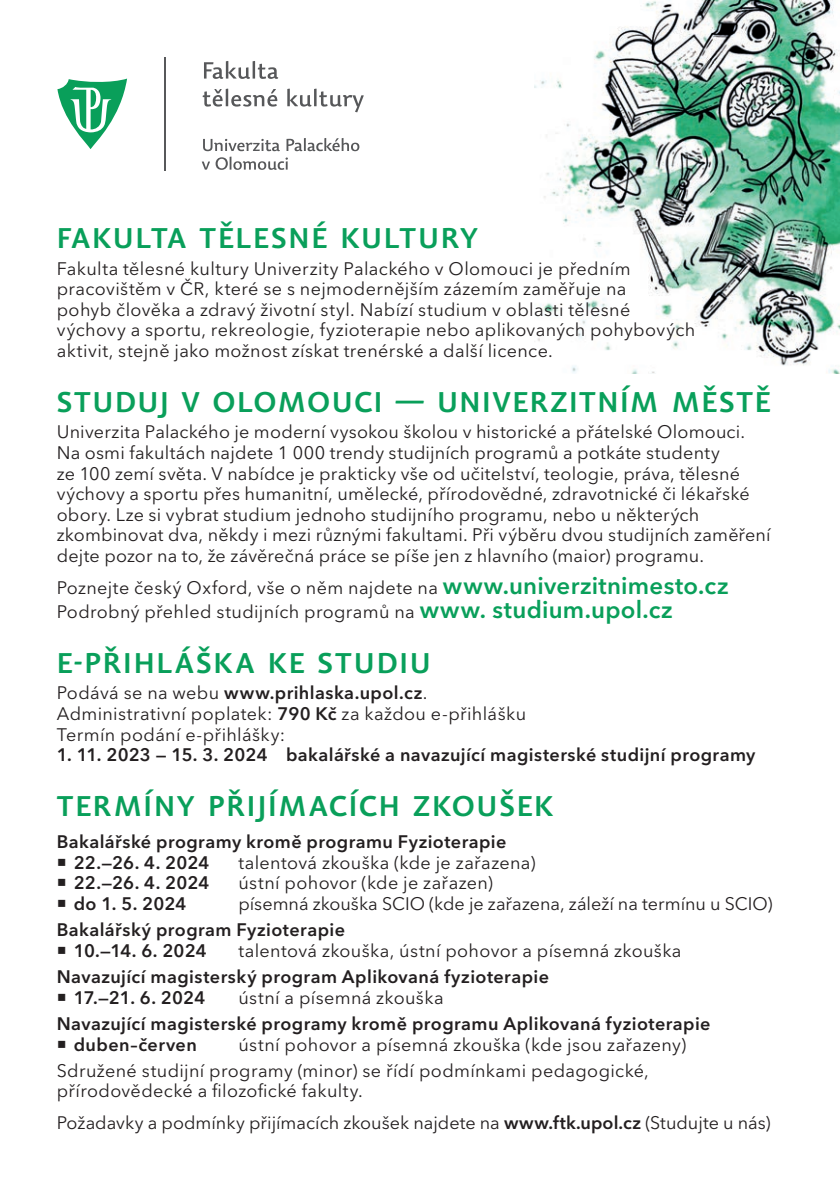
<style>
.page{position:relative;width:840px;height:1191px;background:#fff}
.page>*{position:absolute;margin:0;border:0;box-sizing:border-box;transform-origin:0 0}
.t1{font:600 28px "Dederon SLOT";letter-spacing:.065em;color:#099f5a}
.t2{font:18px/20.6px "Avenir Next LT Pro";letter-spacing:.015em;color:#231f20}
.t3{font:600 18px/20.6px "Avenir Next LT Pro";letter-spacing:.025em;color:#231f20}
.s1{font-weight:600;font-size:24px;color:#099f5a}
.s2{font-weight:600}
</style>
<div class="page">
<img style="left:534px;top:0;width:305px;height:373px">
<hr style="left:164px;top:57px;width:1px;height:113px;background:#57585a">
<svg style="left:204px;top:61px;width:74px;height:18px"></svg>
<svg style="left:202px;top:89px;width:75px;height:18px"></svg>
<svg style="left:287px;top:89px;width:76px;height:23px"></svg>
<svg style="left:57px;top:79px;width:70px;height:70px"></svg>
<svg style="left:203px;top:139px;width:77px;height:12px"></svg>
<svg style="left:286px;top:138px;width:73px;height:13px"></svg>
<svg style="left:202px;top:157px;width:86px;height:13px"></svg>
<h1 class="t1" style="left:57px;top:221px;width:422px">FAKULTA TĚLESNÉ KULTURY</h1>
<p class="t2" style="left:57px;top:258px;width:639px">Fakulta tělesné kultury Univerzity Palackého v Olomouci je předním pracovištěm v ČR, které se s nejmodernějším zázemím zaměřuje na<br>pohyb člověka a zdravý životní styl. Nabízí studium v oblasti tělesné výchovy a sportu, rekreologie, fyzioterapie nebo aplikovaných pohybových aktivit, stejně jako možnost získat trenérské a další licence.</p>
<h1 class="t1" style="left:57px;top:385px;width:714px">STUDUJ V OLOMOUCI — UNIVERZITNÍM MĚSTĚ</h1>
<p class="t2" style="left:57px;top:422px;width:715px">Univerzita Palackého je moderní vysokou školou v historické a přátelské Olomouci.<br>Na osmi fakultách najdete 1 000 trendy studijních programů a potkáte studenty<br>ze 100 zemí světa. V nabídce je prakticky vše od učitelství, teologie, práva, tělesné výchovy a sportu přes humanitní, umělecké, přírodovědné, zdravotnické či lékařské obory. Lze si vybrat studium jednoho studijního programu, nebo u některých zkombinovat dva, někdy i mezi různými fakultami. Při výběru dvou studijních zaměření dejte pozor na to, že závěrečná práce se píše jen z hlavního (maior) programu.</p>
<p class="t2" style="left:57px;top:575px;width:673px;line-height:24px">Poznejte český Oxford, vše o něm najdete na <span class="s1">www.univerzitnimesto.cz<br></span>Podrobný přehled studijních programů na <span class="s1">www. studium.upol.cz</span></p>
<h1 class="t1" style="left:57px;top:646px;width:375px">E-PŘIHLÁŠKA KE STUDIU</h1>
<p class="t2" style="left:57px;top:682px;width:470px">Podává se na webu <span class="s2">www.prihlaska.upol.cz</span>.<br>Administrativní poplatek: <span class="s2">790 Kč</span> za každou e-přihlášku<br>Termín podání e-přihlášky:</p>
<p class="t3" style="left:57px;top:744px;width:700px">1. 11. 2023 — 15. 3. 2024 bakalářské a navazující magisterské studijní programy</p>
<h1 class="t1" style="left:57px;top:789px;width:497px">TERMÍNY PŘIJÍMACÍCH ZKOUŠEK</h1>
<p class="t3" style="left:74px;top:831px;width:434px;text-indent:-17px">Bakalářské programy kromě programu Fyzioterapie<br>22.—26. 4. 2024</p>
<p class="t2" style="left:238px;top:852px;width:298px">talentová zkouška (kde je zařazena)</p>
<p class="t3" style="left:74px;top:872px;width:137px">22.—26. 4. 2024</p>
<p class="t2" style="left:238px;top:872px;width:256px">ústní pohovor (kde je zařazen)</p>
<p class="t3" style="left:74px;top:893px;width:114px">do 1. 5. 2024</p>
<p class="t2" style="left:238px;top:893px;width:535px">písemná zkouška SCIO (kde je zařazena, záleží na termínu u SCIO)</p>
<p class="t3" style="left:74px;top:919px;width:272px;text-indent:-17px">Bakalářský program Fyzioterapie<br>10.—14. 6. 2024</p>
<p class="t2" style="left:238px;top:940px;width:444px">talentová zkouška, ústní pohovor a písemná zkouška</p>
<p class="t3" style="left:74px;top:966px;width:476px;text-indent:-17px">Navazující magisterský program Aplikovaná fyzioterapie<br>17.—21. 6. 2024</p>
<p class="t2" style="left:238px;top:987px;width:207px">ústní a písemná zkouška</p>
<p class="t3" style="left:74px;top:1013px;width:638px;text-indent:-17px">Navazující magisterské programy kromě programu Aplikovaná fyzioterapie duben–červen</p>
<p class="t2" style="left:57px;top:1031px;width:630px;line-height:26.2px;text-indent:181px">ústní pohovor a písemná zkouška (kde jsou zařazeny)<br>Sdružené studijní programy (minor) se řídí podmínkami pedagogické,</p>
<p class="t2" style="left:57px;top:1075px;width:714px;line-height:32px">přírodovědecké a filozofické fakulty.<br>Požadavky a podmínky přijímacích zkoušek najdete na <span class="s2">www.ftk.upol.cz</span> (Studujte u nás)</p>
</div>
